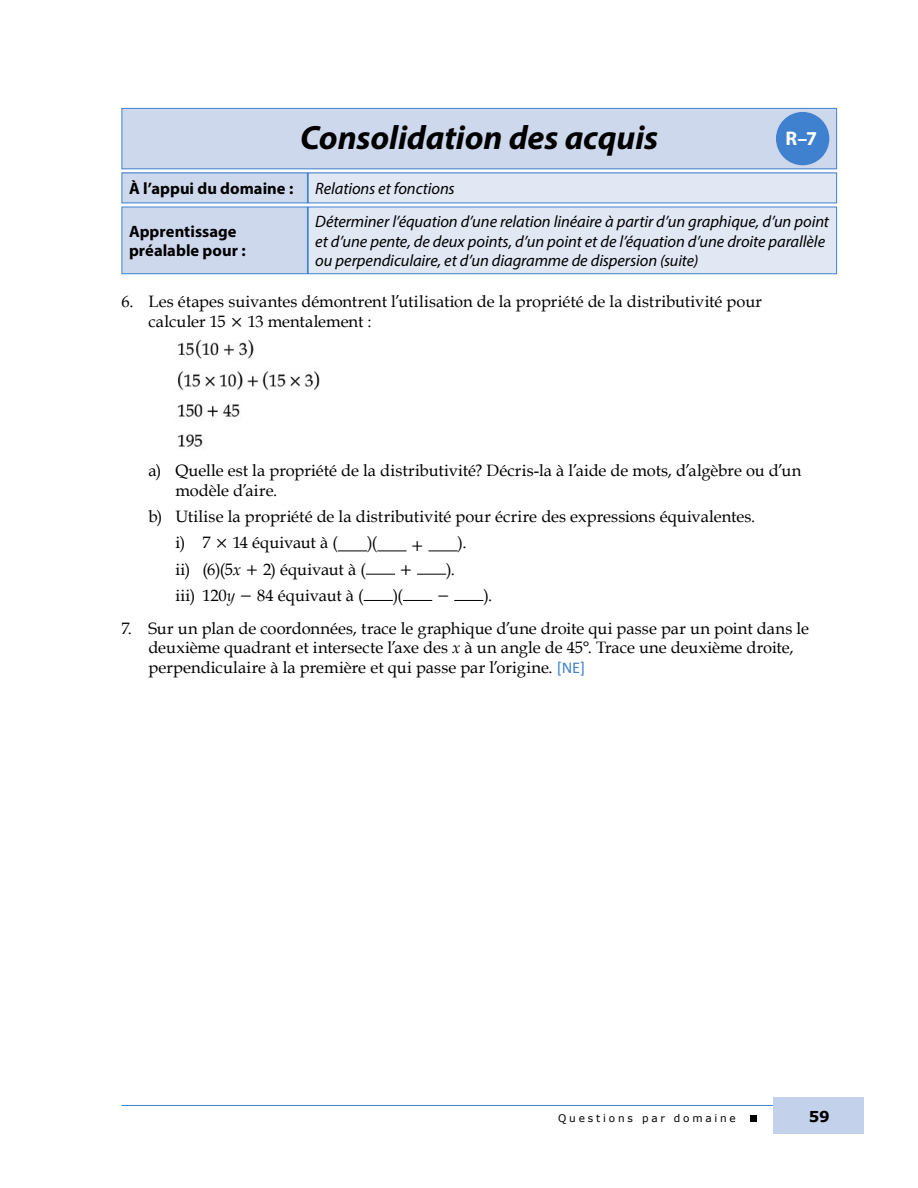
<style>
.page{position:relative;width:918px;height:1188px;background:#fff}
.page>*{position:absolute;margin:0;border:0;box-sizing:border-box;transform-origin:0 0}
.Heading_1_Mental_Math{font:italic 700 33.75px "Myriad Pro";letter-spacing:-.005em;color:#000}
.t1{font:700 19.8px "Myriad Pro";color:#fff}
.Heading_3_Unit_Heading{font:italic 16.5px/19.8px "Myriad Pro";letter-spacing:-.005em;color:#000}
.Assignment_Number_A___12{font:16.5px/19.8px "Book Antiqua";color:#000}
.Assignment_Number_B___06{font:16.5px/19.8px "Book Antiqua";color:#000}
.Assignment_Number_A___06{font:16.5px/19.8px "Book Antiqua";color:#000}
.Heading_3_Unit_Heading-2{font:700 16.5px/19.8px "Myriad Pro";color:#000}
.Assignment_Number_C___06{font:16.5px "Book Antiqua";letter-spacing:-.015em;color:#000}
.Assignment_Number_C___12{font:16.5px "Book Antiqua";letter-spacing:-.01em;color:#000}
.t2{font:700 15px "Verdana";color:#000}
.t3{font:10.5px "Verdana";letter-spacing:.27em;color:#000}
.s1{font-size:16.2px}
.s2{font-style:italic}
.s3{font-family:"Calibri";color:#4081cf}
</style>
<div class="page">
<hr style="left:122px;top:1105px;width:730px;height:1px;background:#4081cf">
<div style="left:774px;top:1097px;width:90px;height:37px;background:#c4d1ea"></div>
<div style="left:750px;top:1115px;width:7px;height:7px;background:#000"></div>
<div style="left:122px;top:108px;width:715px;height:61px;background:#cdd8ed"></div>
<div style="left:122px;top:108px;width:715px;height:61px;border:1px solid #4081cf"></div>
<div style="left:777px;top:113px;width:52px;height:52px;background:#4081cf;border-radius:50%"></div>
<div style="left:776px;top:112px;width:53px;height:53px;border:1px solid #4081cf;border-radius:50%"></div>
<div style="left:122px;top:173px;width:185px;height:30px;background:#cdd8ed"></div>
<div style="left:308px;top:173px;width:529px;height:30px;background:#e1e8f4"></div>
<div style="left:122px;top:207px;width:185px;height:67px;background:#cdd8ed"></div>
<div style="left:122px;top:207px;width:186px;height:67px;border:1px solid #4081cf"></div>
<div style="left:308px;top:207px;width:529px;height:67px;background:#e1e8f4"></div>
<div style="left:308px;top:207px;width:529px;height:67px;border:1px solid #4081cf"></div>
<img style="left:177px;top:339px;width:143px;height:108px">
<svg style="left:338px;top:551px;width:29px;height:1px"></svg>
<svg style="left:377px;top:551px;width:29px;height:1px"></svg>
<hr style="left:428px;top:551px;width:30px;height:1px;background:#000">
<svg style="left:366px;top:574px;width:29px;height:1px"></svg>
<svg style="left:417px;top:574px;width:29px;height:1px"></svg>
<svg style="left:364px;top:600px;width:29px;height:1px"></svg>
<svg style="left:403px;top:600px;width:29px;height:1px"></svg>
<svg style="left:454px;top:600px;width:29px;height:1px"></svg>
<p class="Heading_1_Mental_Math" style="left:300px;top:115px;width:360px">Consolidation des acquis</p>
<p class="t1" style="left:786px;top:126px;width:33px">R–7</p>
<p class="Heading_3_Unit_Heading-2" style="left:129px;top:178px;width:166px">À l’appui du domaine :</p>
<p class="Heading_3_Unit_Heading" style="left:315px;top:178px;width:141px">Relations et fonctions</p>
<p class="Heading_3_Unit_Heading-2" style="left:129px;top:221px;width:118px">Apprentissage préalable pour :</p>
<p class="Heading_3_Unit_Heading" style="left:315px;top:211px;width:515px">Déterminer l’équation d’une relation linéaire à partir d’un graphique, d’un point et d’une pente, de deux points, d’un point et de l’équation d’une droite parallèle ou perpendiculaire, et d’un diagramme de dispersion <span class="s1">(suite)</span></p>
<p class="Assignment_Number_A___06" style="left:148px;top:292px;width:615px;text-indent:-27px">6. Les étapes suivantes démontrent l’utilisation de la propriété de la distributivité pour calculer 15</p>
<p class="Assignment_Number_A___06" style="left:248px;top:311px;width:125px">13 mentalement :</p>
<p class="Assignment_Number_B___06" style="left:176px;top:460px;width:627px;text-indent:-27px">a) Quelle est la propriété de la distributivité? Décris-la à l’aide de mots, d’algèbre ou d’un modèle d’aire.</p>
<p class="Assignment_Number_B___06" style="left:148px;top:506px;width:608px">b) Utilise la propriété de la distributivité pour écrire des expressions équivalentes.</p>
<p class="Assignment_Number_C___06" style="left:176px;top:531px;width:37px">i) 7</p>
<p class="Assignment_Number_C___06" style="left:233px;top:531px;width:107px">14 équivaut à (</p>
<p class="Assignment_Number_C___06" style="left:367px;top:531px;width:12px">)(</p>
<p class="Assignment_Number_C___06" style="left:458px;top:531px;width:10px">).</p>
<p class="Assignment_Number_C___06" style="left:176px;top:557px;width:67px">ii) (6)(5<span class="s2">x</span></p>
<p class="Assignment_Number_C___06" style="left:263px;top:557px;width:104px">2) équivaut à (</p>
<p class="Assignment_Number_C___06" style="left:446px;top:557px;width:10px">).</p>
<p class="Assignment_Number_C___12" style="left:176px;top:584px;width:61px">iii) 120<span class="s2">y</span></p>
<p class="Assignment_Number_C___12" style="left:257px;top:584px;width:108px">84 équivaut à (</p>
<p class="Assignment_Number_C___12" style="left:393px;top:584px;width:12px">)(</p>
<p class="Assignment_Number_C___12" style="left:483px;top:584px;width:10px">).</p>
<p class="Assignment_Number_A___12" style="left:148px;top:618px;width:662px;text-indent:-27px">7. Sur un plan de coordonnées, trace le graphique d’une droite qui passe par un point dans le deuxième quadrant et intersecte l’axe des <span class="s2">x</span> à un angle de 45°. Trace une deuxième droite, perpendiculaire à la première et qui passe par l’origine. <span class="s3">[NE]</span></p>
<p class="t3" style="left:558px;top:1111px;width:179px">Questions par domaine</p>
<p class="t2" style="left:809px;top:1106px;width:23px">59</p>
</div>
